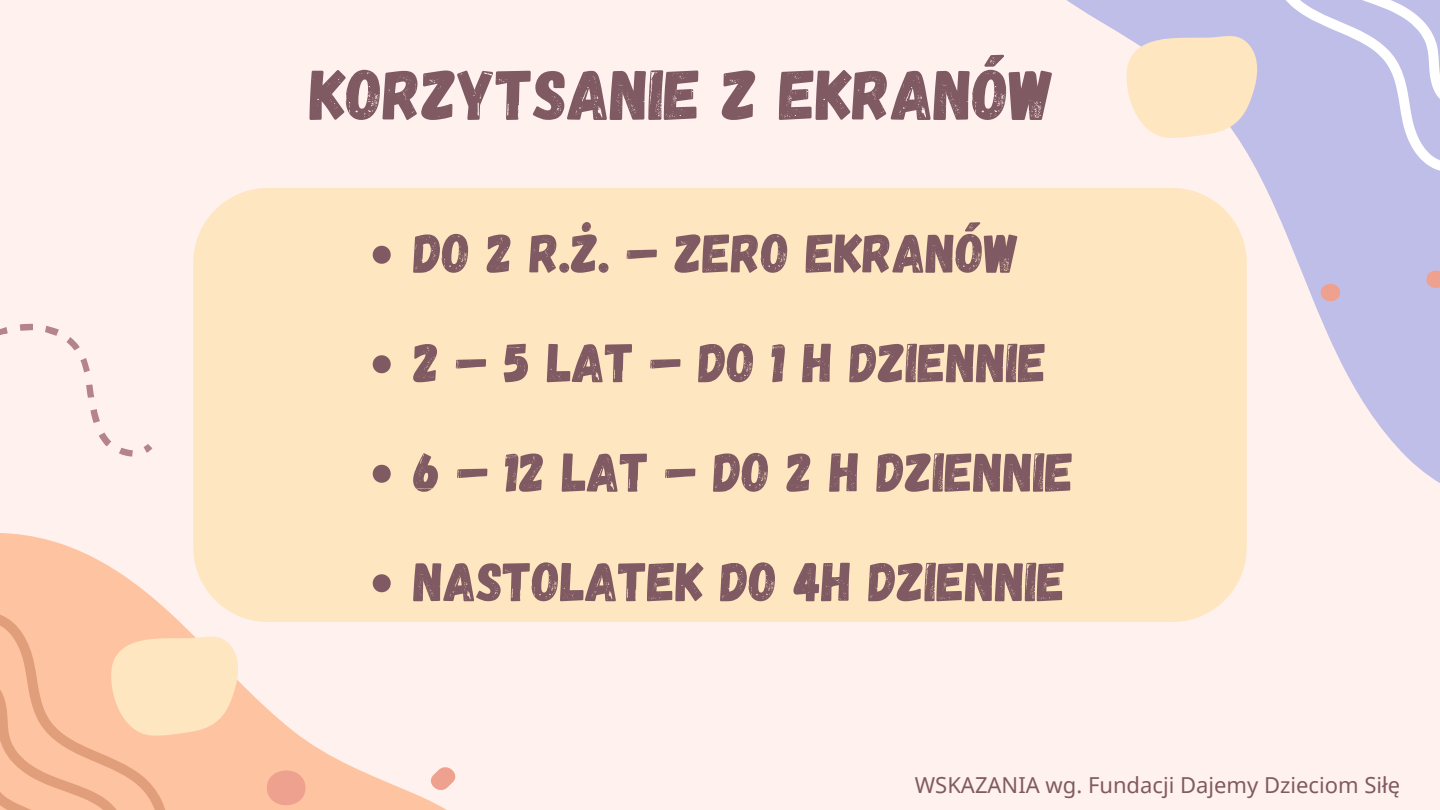
<style>
.page{position:relative;width:1440px;height:810px;background:#fff1ee}
.page>*{position:absolute;margin:0;border:0;box-sizing:border-box;transform-origin:0 0}
.t1{font:71px "Gagalin";color:#805a62}
.t2{font:55px "Gagalin";color:#805a62}
.t3{font:22px "Noto Sans";color:#805a62}
</style>
<div class="page">
<svg style="left:1067px;top:0;width:373px;height:483px"></svg>
<svg style="left:0;top:447px;width:153px;height:127px"></svg>
<svg style="left:1092px;top:0;width:348px;height:175px"></svg>
<svg style="left:1213px;top:107px;width:227px;height:282px;fill:#bfbee8"></svg>
<svg style="left:0;top:323px;width:133px;height:134px"></svg>
<svg style="left:144px;top:444px;width:8px;height:9px"></svg>
<div style="left:193px;top:188px;width:1054px;height:434px;background:#fee6c1"></div>
<svg style="left:373px;top:246px;width:18px;height:18px"></svg>
<svg style="left:373px;top:355px;width:18px;height:18px"></svg>
<svg style="left:373px;top:465px;width:18px;height:18px"></svg>
<svg style="left:0;top:574px;width:500px;height:236px"></svg>
<h1 class="t1" style="left:310px;top:49px;width:747px">KORZYTSANIE Z EKRANÓW</h1>
<p class="t2" style="left:414px;top:217px;width:608px">DO 2 R.Ż. – ZERO EKRANÓW</p>
<p class="t2" style="left:414px;top:327px;width:635px">2 – 5 LAT – DO 1 H DZIENNIE</p>
<p class="t2" style="left:414px;top:436px;width:662px">6 – 12 LAT – DO 2 H DZIENNIE</p>
<p class="t2" style="left:414px;top:546px;width:654px">NASTOLATEK DO 4H DZIENNIE</p>
<p class="t3" style="left:915px;top:770px;width:487px">WSKAZANIA wg. Fundacji Dajemy Dzieciom Siłę</p>
</div>
